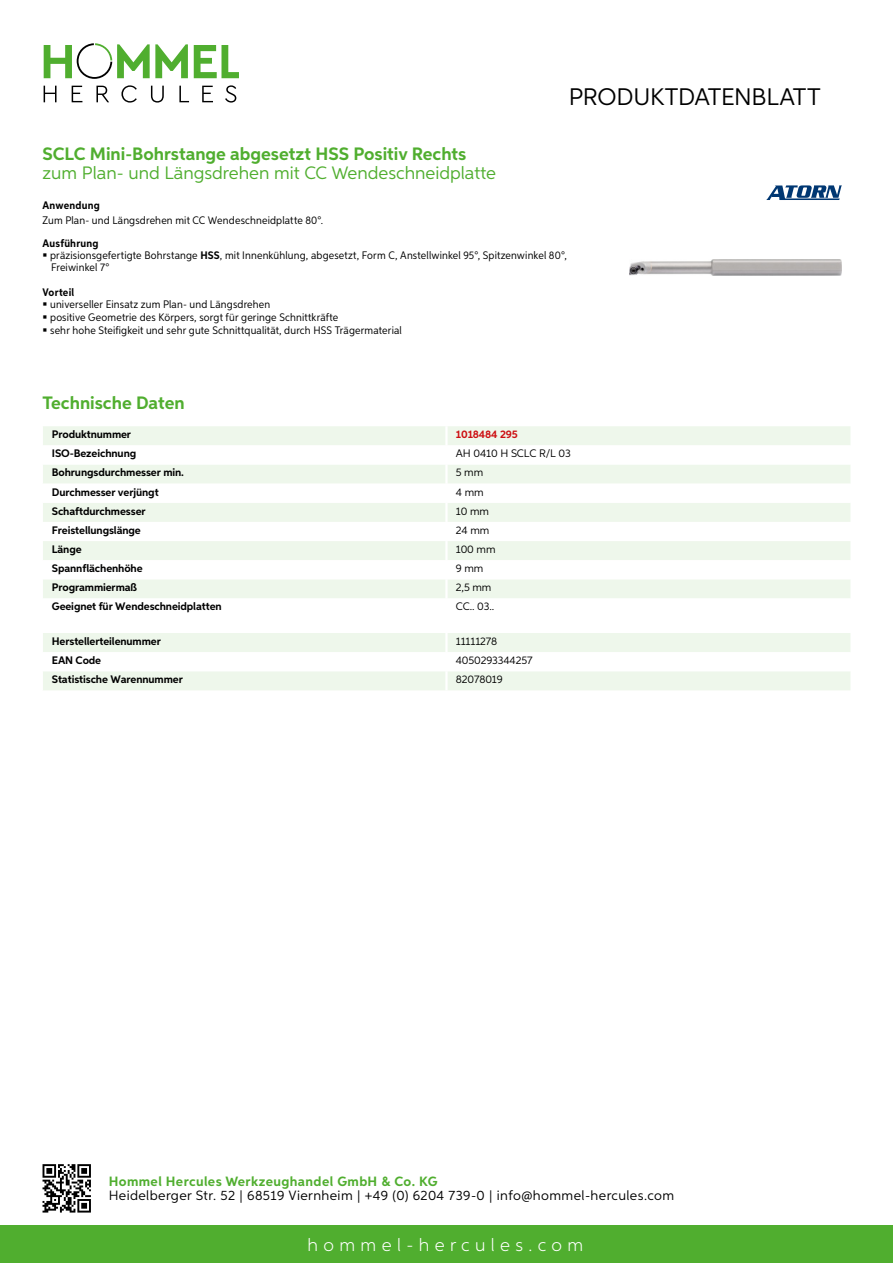
<style>
.page{position:relative;width:893px;height:1263px;background:#fff}
.page>*{position:absolute;margin:0;border:0;box-sizing:border-box;transform-origin:0 0}
.t1{font:24px "Aspira";letter-spacing:-.01em;color:#000}
.t2{font:700 18px "Aspira";color:#50ae2f}
.t3{font:18px "Aspira";color:#50ae2f}
.t4{font:300 18px "Aspira";letter-spacing:.3em;color:#fff}
.t5{font:13.5px "Aspira";letter-spacing:.03em;color:#000}
.t6{font:700 13.5px "Aspira";letter-spacing:.03em;color:#50ae2f}
.t7{font:10.95px/12.5px "Aspira Nar";letter-spacing:.015em;color:#000}
.t8{font:700 10.95px "Aspira";letter-spacing:-.01em;color:#000}
.t9{font:10.95px "Aspira";letter-spacing:-.01em;color:#000}
.t10{font:700 10.95px "Aspira Nar";letter-spacing:.02em;color:#000}
.t11{font:700 10.95px "Aspira";letter-spacing:-.01em;color:#cd1013}
.s1{font-weight:700}
</style>
<div class="page">
<div style="left:0;top:1226px;width:893px;height:37px;background:#50ae2f"></div>
<svg style="left:43px;top:1164px;width:48px;height:48px"></svg>
<svg style="left:194px;top:45px;width:45px;height:33px"></svg>
<svg style="left:44px;top:43px;width:144px;height:36px"></svg>
<svg style="left:44px;top:86px;width:13px;height:16px"></svg>
<svg style="left:72px;top:86px;width:10px;height:16px"></svg>
<svg style="left:96px;top:86px;width:13px;height:16px"></svg>
<svg style="left:121px;top:85px;width:16px;height:18px"></svg>
<svg style="left:151px;top:86px;width:13px;height:17px"></svg>
<svg style="left:179px;top:86px;width:10px;height:16px"></svg>
<svg style="left:202px;top:86px;width:11px;height:16px"></svg>
<svg style="left:225px;top:85px;width:11px;height:18px"></svg>
<div style="left:43px;top:426px;width:807px;height:19px;background:#eef7eb"></div>
<svg style="left:43px;top:465px;width:807px;height:133px;fill:#eef7eb"></svg>
<hr style="left:445px;top:426px;width:3px;height:19px;background:#fff">
<hr style="left:445px;top:464px;width:3px;height:20px;background:#fff">
<hr style="left:445px;top:484px;width:3px;height:19px;background:#fff">
<hr style="left:445px;top:503px;width:3px;height:19px;background:#fff">
<hr style="left:445px;top:522px;width:3px;height:19px;background:#fff">
<hr style="left:445px;top:541px;width:3px;height:19px;background:#fff">
<hr style="left:445px;top:560px;width:3px;height:19px;background:#fff">
<hr style="left:445px;top:579px;width:3px;height:19px;background:#fff">
<svg style="left:43px;top:633px;width:807px;height:57px"></svg>
<hr style="left:445px;top:671px;width:3px;height:19px;background:#fff">
<img style="left:629px;top:259px;width:213px;height:17px">
<svg style="left:766px;top:185px;width:76px;height:15px"></svg>
<h1 class="t1" style="left:569px;top:82px;width:253px">Produktdatenblatt</h1>
<h2 class="t2" style="left:43px;top:142px;width:425px">SCLC Mini-Bohrstange abgesetzt HSS Positiv Rechts</h2>
<h2 class="t3" style="left:43px;top:162px;width:455px">zum Plan- und Längsdrehen mit CC Wendeschneidplatte</h2>
<p class="t10" style="left:43px;top:199px;width:59px">Anwendung</p>
<p class="t7" style="left:43px;top:214px;width:282px">Zum Plan- und Längsdrehen mit CC Wendeschneidplatte 80°.</p>
<p class="t7" style="left:50px;top:236px;width:518px;text-indent:-8px"><span class="s1">Ausführung<br></span>präzisionsgefertigte Bohrstange <span class="s1">HSS</span>, mit Innenkühlung, abgesetzt, Form C, Anstellwinkel 95°, Spitzenwinkel 80°,<br>Freiwinkel 7°</p>
<p class="t10" style="left:43px;top:285px;width:33px">Vorteil</p>
<p class="t7" style="left:50px;top:298px;width:353px">universeller Einsatz zum Plan- und Längsdrehen<br>positive Geometrie des Körpers, sorgt für geringe Schnittkräfte<br>sehr hohe Steifigkeit und sehr gute Schnittqualität, durch HSS Trägermaterial</p>
<h2 class="t2" style="left:43px;top:392px;width:144px">Technische Daten</h2>
<p class="t8" style="left:52px;top:428px;width:81px">Produktnummer</p>
<p class="t11" style="left:456px;top:428px;width:64px">1018484 295</p>
<p class="t8" style="left:52px;top:447px;width:86px">ISO-Bezeichnung</p>
<p class="t9" style="left:456px;top:447px;width:117px">AH 0410 H SCLC R/L 03</p>
<p class="t8" style="left:52px;top:466px;width:134px">Bohrungsdurchmesser min.</p>
<p class="t9" style="left:456px;top:466px;width:29px">5 mm</p>
<p class="t8" style="left:52px;top:485px;width:108px">Durchmesser verjüngt</p>
<p class="t9" style="left:456px;top:485px;width:29px">4 mm</p>
<p class="t8" style="left:52px;top:504px;width:95px">Schaftdurchmesser</p>
<p class="t9" style="left:456px;top:504px;width:35px">10 mm</p>
<p class="t8" style="left:52px;top:523px;width:90px">Freistellungslänge</p>
<p class="t9" style="left:456px;top:523px;width:35px">24 mm</p>
<p class="t8" style="left:52px;top:542px;width:31px">Länge</p>
<p class="t9" style="left:456px;top:542px;width:41px">100 mm</p>
<p class="t8" style="left:52px;top:562px;width:92px">Spannflächenhöhe</p>
<p class="t9" style="left:456px;top:562px;width:29px">9 mm</p>
<p class="t8" style="left:52px;top:581px;width:87px">Programmiermaß</p>
<p class="t9" style="left:456px;top:581px;width:37px">2,5 mm</p>
<p class="t8" style="left:52px;top:600px;width:171px">Geeignet für Wendeschneidplatten</p>
<p class="t9" style="left:456px;top:600px;width:40px">CC.. 03..</p>
<p class="t8" style="left:52px;top:634px;width:111px">Herstellerteilenummer</p>
<p class="t9" style="left:456px;top:634px;width:43px">11111278</p>
<p class="t8" style="left:52px;top:653px;width:51px">EAN Code</p>
<p class="t9" style="left:456px;top:654px;width:78px">4050293344257</p>
<p class="t8" style="left:52px;top:673px;width:132px">Statistische Warennummer</p>
<p class="t9" style="left:456px;top:673px;width:48px">82078019</p>
<p class="t6" style="left:109px;top:1172px;width:330px">Hommel Hercules Werkzeughandel GmbH &amp; Co. KG</p>
<p class="t5" style="left:109px;top:1187px;width:567px">Heidelberger Str. 52 | 68519 Viernheim | +49 (0) 6204 739-0 | info@hommel-hercules.com</p>
<h2 class="t4" style="left:307px;top:1234px;width:277px">hommel-hercules.com</h2>
</div>
